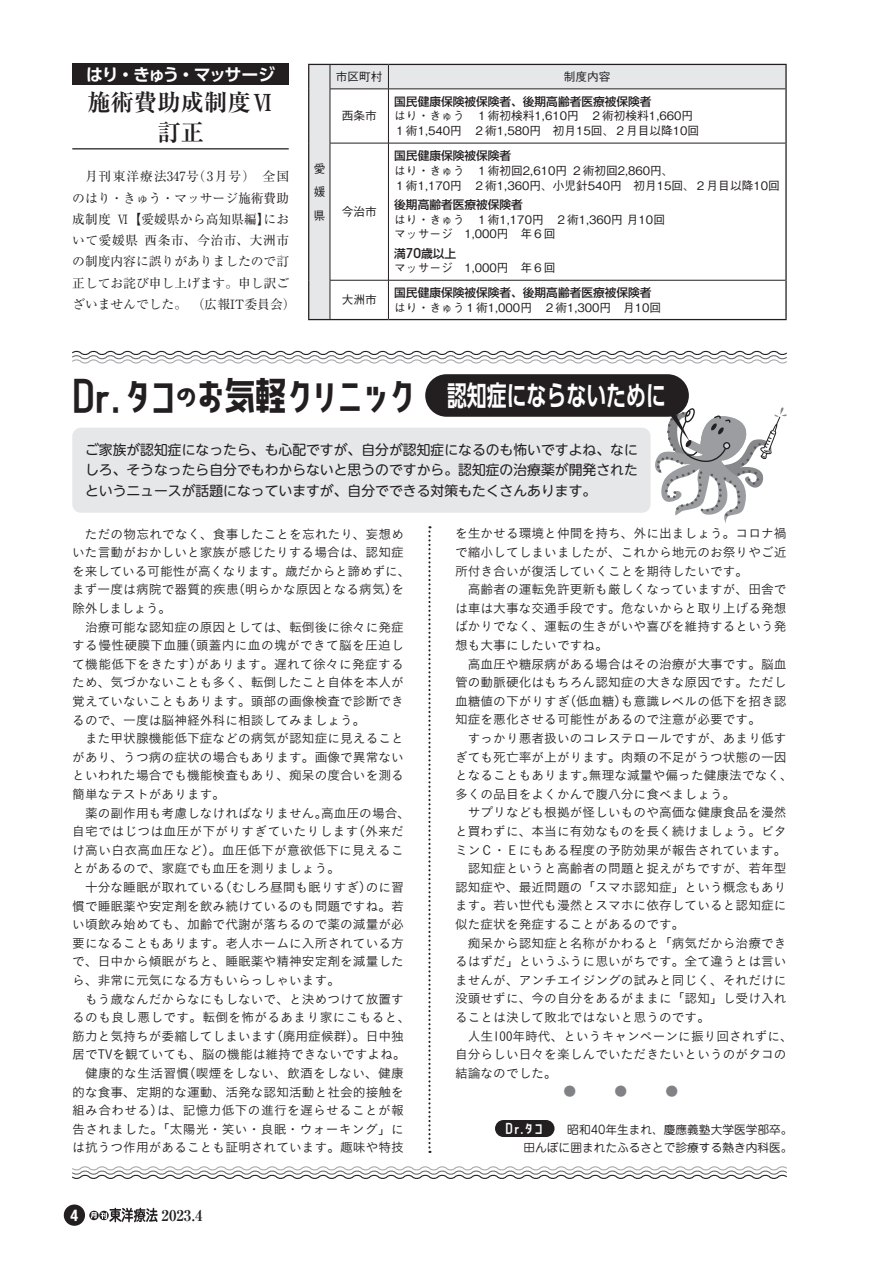
<style>
.page{position:relative;width:893px;height:1263px;background:#fff}
.page>*{position:absolute;margin:0;border:0;box-sizing:border-box;transform-origin:0 0}
.t1{font:42.45px "bananaslipplus";letter-spacing:-.17em;color:#231f20}
.t2{font:700 23.4px/29.7px "Ryumin Pr 6 N";color:#231f20;text-align:center}
.t3{font:700 16.95px "UD Shin Go Pro De";letter-spacing:-.095em;color:#fff}
.t4{font:700 condensed 15.9px "Helvetica Neue LT Std";color:#fff}
.t5{font:700 14.85px "Ryumin Pro";color:#231f20}
.t6{font:13.8px/20.2px "UD Shin M Go Pr 6 N";color:#231f20;text-align:justify}
.t7{font:13.8px "bananaslipplus";color:#fff}
.t8{font:12.75px/18.6px "Koburina Go Std N W3";color:#231f20;text-align:justify}
.t9{font:12.75px/21.3px "Ryumin Pro";color:#231f20;text-align:center}
.t10{font:12.75px/18.6px "Koburina Go Std N W3";letter-spacing:.02em;color:#231f20}
.t11{font:500 11.7px/14.9px "Gothic BBB Pr 6 N";color:#231f20}
.t12{font:500 11.7px "Shin Go Pro";color:#231f20}
.t13{font:11.7px/17.1px "Jun 201 Pro";color:#231f20;text-align:right}
.s1{font-family:"ITC Avant Garde Std";font-size:13.5px}
.s2{font-size:29.7px}
.s3{font-family:"UD Shin Go Pr 6 N De";font-weight:700;font-size:27.6px;color:#fff}
</style>
<div class="page">
<div style="left:64px;top:1204px;width:21px;height:22px;background:#231f20;border-radius:50%"></div>
<svg style="left:91px;top:1208px;width:67px;height:14px"></svg>
<svg style="left:655px;top:400px;width:132px;height:123px"></svg>
<div style="left:425px;top:374px;width:264px;height:43px;background:#231f20;border-radius:21px"></div>
<div style="left:72px;top:428px;width:579px;height:85px;background:#e6e7e9;border-radius:9px"></div>
<svg style="left:72px;top:350px;width:715px;height:14px"></svg>
<svg style="left:72px;top:1166px;width:715px;height:13px"></svg>
<svg style="left:428px;top:526px;width:3px;height:627px"></svg>
<div style="left:495px;top:1120px;width:59px;height:17px;background:#231f20;border-radius:9px"></div>
<svg style="left:309px;top:65px;width:476px;height:254px"></svg>
<svg style="left:388px;top:65px;width:1px;height:24px"></svg>
<hr style="left:330px;top:89px;width:58px;height:1px;background:#231f20">
<hr style="left:330px;top:89px;width:1px;height:54px;background:#231f20">
<hr style="left:388px;top:89px;width:397px;height:1px;background:#231f20">
<hr style="left:388px;top:89px;width:1px;height:54px;background:#231f20">
<hr style="left:330px;top:143px;width:58px;height:1px;background:#231f20">
<hr style="left:330px;top:143px;width:1px;height:137px;background:#231f20">
<hr style="left:388px;top:143px;width:397px;height:1px;background:#231f20">
<hr style="left:388px;top:143px;width:1px;height:137px;background:#231f20">
<hr style="left:330px;top:280px;width:58px;height:1px;background:#231f20">
<hr style="left:330px;top:280px;width:1px;height:39px;background:#231f20">
<hr style="left:388px;top:280px;width:397px;height:1px;background:#231f20">
<hr style="left:388px;top:280px;width:1px;height:39px;background:#231f20">
<svg style="left:308px;top:64px;width:23px;height:25px"></svg>
<hr style="left:308px;top:89px;width:1px;height:54px;background:#231f20">
<hr style="left:308px;top:143px;width:1px;height:137px;background:#231f20">
<hr style="left:308px;top:280px;width:1px;height:39px;background:#231f20">
<svg style="left:308px;top:319px;width:22px;height:1px"></svg>
<hr style="left:330px;top:64px;width:58px;height:1px;background:#231f20">
<hr style="left:388px;top:64px;width:399px;height:1px;background:#231f20">
<hr style="left:785px;top:65px;width:2px;height:24px;background:#231f20">
<hr style="left:785px;top:89px;width:2px;height:54px;background:#231f20">
<hr style="left:785px;top:143px;width:2px;height:137px;background:#231f20">
<hr style="left:785px;top:280px;width:2px;height:39px;background:#231f20">
<hr style="left:330px;top:319px;width:58px;height:1px;background:#231f20">
<hr style="left:388px;top:319px;width:399px;height:1px;background:#231f20">
<div style="left:72px;top:64px;width:217px;height:21px;background:#231f20"></div>
<hr style="left:72px;top:148px;width:217px;height:1px;background:#231f20">
<h3 class="t3" style="left:86px;top:61px;width:190px">はり・きゅう・マッサージ</h3>
<h2 class="t2" style="left:87px;top:86px;width:189px">施術費助成制度Ⅵ訂正</h2>
<p class="t9" style="left:72px;top:165px;width:225px">月刊東洋療法347号（3月号）　全国<br>のはり・きゅう・マッサージ施術費助成制度 Ⅵ【愛媛県から高知県編】において愛媛県西条市、今治市、大洲市の制度内容に誤りがありましたので訂正してお詫び申し上げます。申し訳ございませんでした。　（広報IT委員会）</p>
<p class="t11" style="left:314px;top:156px;width:13px;line-height:23.4px;text-align:justify">愛媛県</p>
<p class="t11" style="left:336px;top:69px;width:48px">市区町村</p>
<p class="t11" style="left:564px;top:69px;width:48px">制度内容</p>
<p class="t11" style="left:342px;top:108px;width:37px">西条市</p>
<p class="t12" style="left:394px;top:91px;width:259px">国民健康保険被保険者、後期高齢者医療被保険者</p>
<p class="t11" style="left:394px;top:108px;width:312px">はり・きゅう　１術初検料1,610円　２術初検料1,660円　<br>１術1,540円　２術1,580円　初月15回、２月目以降10回</p>
<p class="t11" style="left:342px;top:204px;width:37px">今治市</p>
<p class="t11" style="left:342px;top:292px;width:37px">大洲市</p>
<p class="t12" style="left:394px;top:146px;width:118px">国民健康保険被保険者</p>
<p class="t11" style="left:394px;top:162px;width:387px">はり・きゅう　１術初回2,610円 ２術初回2,860円、<br>１術1,170円　２術1,360円、小児針540円　初月15回、２月目以降10回</p>
<p class="t12" style="left:394px;top:195px;width:130px">後期高齢者医療被保険者</p>
<p class="t11" style="left:394px;top:211px;width:272px">はり・きゅう　１術1,170円　２術1,360円 月10回マッサージ　1,000円　年６回</p>
<p class="t12" style="left:394px;top:243px;width:63px">満<span class="s1">70</span>歳以上</p>
<p class="t11" style="left:394px;top:260px;width:163px">マッサージ　1,000円　年６回</p>
<p class="t12" style="left:394px;top:283px;width:259px">国民健康保険被保険者、後期高齢者医療被保険者</p>
<p class="t11" style="left:394px;top:299px;width:268px">はり・きゅう１術1,000円　２術1,300円　月10回</p>
<h1 class="t1" style="left:70px;top:373px;width:597px">Dr．タコ<span class="s2">の</span>お気軽クリニック <span class="s3">認知症にならないために</span></h1>
<p class="t6" style="left:85px;top:439px;width:554px">ご家族が認知症になったら、も心配ですが、自分が認知症になるのも怖いですよね、なにしろ、そうなったら自分でもわからないと思うのですから。認知症の治療薬が開発されたというニュースが話題になっていますが、自分でできる対策もたくさんあります。</p>
<p class="t8" style="left:72px;top:524px;width:340px;text-align:left;text-indent:13px">ただの物忘れでなく、食事したことを忘れたり、妄想めいた言動がおかしいと家族が感じたりする場合は、認知症を来している可能性が高くなります。歳だからと諦めずに、まず一度は病院で器質的疾患（明らかな原因となる病気）を除外しましょう。</p>
<p class="t8" style="left:72px;top:617px;width:333px;text-indent:13px">治療可能な認知症の原因としては、転倒後に徐々に発症する慢性硬膜下血腫（頭蓋内に血の塊ができて脳を圧迫して機能低下をきたす）があります。遅れて徐々に発症するため、気づかないことも多く、転倒したこと自体を本人が覚えていないこともあります。頭部の画像検査で診断できるので、一度は脳神経外科に相談してみましょう。</p>
<p class="t8" style="left:72px;top:729px;width:333px;text-indent:13px">また甲状腺機能低下症などの病気が認知症に見えることがあり、うつ病の症状の場合もあります。画像で異常ないといわれた場合でも機能検査もあり、痴呆の度合いを測る簡単なテストがあります。</p>
<p class="t10" style="left:72px;top:803px;width:340px;text-indent:13px">薬の副作用も考慮しなければなりません。高血圧の場合、自宅ではじつは血圧が下がりすぎていたりします（外来だけ高い白衣高血圧など）。血圧低下が意欲低下に見えることがあるので、家庭でも血圧を測りましょう。</p>
<p class="t8" style="left:72px;top:878px;width:333px;text-indent:13px">十分な睡眠が取れている（むしろ昼間も眠りすぎ）のに習慣で睡眠薬や安定剤を飲み続けているのも問題ですね。若い頃飲み始めても、加齢で代謝が落ちるので薬の減量が必要になることもあります。老人ホームに入所されている方で、日中から傾眠がちと、睡眠薬や精神安定剤を減量したら、非常に元気になる方もいらっしゃいます。</p>
<p class="t8" style="left:72px;top:989px;width:340px;text-align:center">もう歳なんだからなにもしないで、と決めつけて放置す<br>るのも良し悪しです。転倒を怖がるあまり家にこもると、筋力と気持ちが委縮してしまいます（廃用症候群）。日中独居でTVを観ていても、脳の機能は維持できないですよね。健康的な生活習慣（喫煙をしない、飲酒をしない、健康<br>的な食事、定期的な運動、活発な認知活動と社会的接触を組み合わせる）は、記憶力低下の進行を遅らせることが報告されました。「太陽光・笑い・良眠・ウォーキング」には抗うつ作用があることも証明されています。趣味や特技</p>
<p class="t8" style="left:455px;top:524px;width:333px">を生かせる環境と仲間を持ち、外に出ましょう。コロナ禍で縮小してしまいましたが、これから地元のお祭りやご近所付き合いが復活していくことを期待したいです。　</p>
<p class="t8" style="left:455px;top:580px;width:333px;text-indent:13px">高齢者の運転免許更新も厳しくなっていますが、田舎では車は大事な交通手段です。危ないからと取り上げる発想ばかりでなく、運転の生きがいや喜びを維持するという発想も大事にしたいですね。</p>
<p class="t8" style="left:455px;top:654px;width:333px;text-indent:13px">高血圧や糖尿病がある場合はその治療が大事です。脳血管の動脈硬化はもちろん認知症の大きな原因です。ただし血糖値の下がりすぎ（低血糖）も意識レベルの低下を招き認知症を悪化させる可能性があるので注意が必要です。</p>
<p class="t8" style="left:455px;top:729px;width:340px;text-align:left;text-indent:13px">すっかり悪者扱いのコレステロールですが、あまり低すぎても死亡率が上がります。肉類の不足がうつ状態の一因となることもあります。無理な減量や偏った健康法でなく、多くの品目をよくかんで腹八分に食べましょう。</p>
<p class="t8" style="left:468px;top:803px;width:320px">サプリなども根拠が怪しいものや高価な健康食品を漫然</p>
<p class="t8" style="left:455px;top:822px;width:333px">と買わずに、本当に有効なものを長く続けましょう。ビタ</p>
<p class="t8" style="left:455px;top:840px;width:333px">ミンＣ・Ｅにもある程度の予防効果が報告されています。</p>
<p class="t8" style="left:468px;top:859px;width:320px">認知症というと高齢者の問題と捉えがちですが、若年型</p>
<p class="t8" style="left:455px;top:877px;width:333px">認知症や、最近問題の「スマホ認知症」という概念もあり</p>
<p class="t8" style="left:455px;top:896px;width:333px">ます。若い世代も漫然とスマホに依存していると認知症に</p>
<p class="t8" style="left:455px;top:915px;width:231px">似た症状を発症することがあるのです。</p>
<p class="t8" style="left:468px;top:933px;width:320px">痴呆から認知症と名称がかわると「病気だから治療でき</p>
<p class="t8" style="left:455px;top:952px;width:333px">るはずだ」というふうに思いがちです。全て違うとは言い</p>
<p class="t8" style="left:455px;top:970px;width:333px">ませんが、アンチエイジングの試みと同じく、それだけに</p>
<p class="t8" style="left:455px;top:989px;width:333px">没頭せずに、今の自分をあるがままに「認知」し受け入れ</p>
<p class="t8" style="left:455px;top:1008px;width:257px">ることは決して敗北ではないと思うのです。</p>
<p class="t8" style="left:468px;top:1026px;width:327px">人生100年時代、というキャンペーンに振り回されずに、</p>
<p class="t8" style="left:455px;top:1045px;width:333px">自分らしい日々を楽しんでいただきたいというのがタコの</p>
<p class="t8" style="left:455px;top:1063px;width:104px">結論なのでした。</p>
<p class="t7" style="left:505px;top:1121px;width:41px">Dr.タコ</p>
<p class="t13" style="left:524px;top:1120px;width:270px">昭和40年生まれ、慶應義塾大学医学部卒。<br>田んぼに囲まれたふるさとで診療する熱き内科医。</p>
<p class="t4" style="left:71px;top:1206px;width:9px">4</p>
<p class="t5" style="left:162px;top:1203px;width:43px">2023.4</p>
</div>
